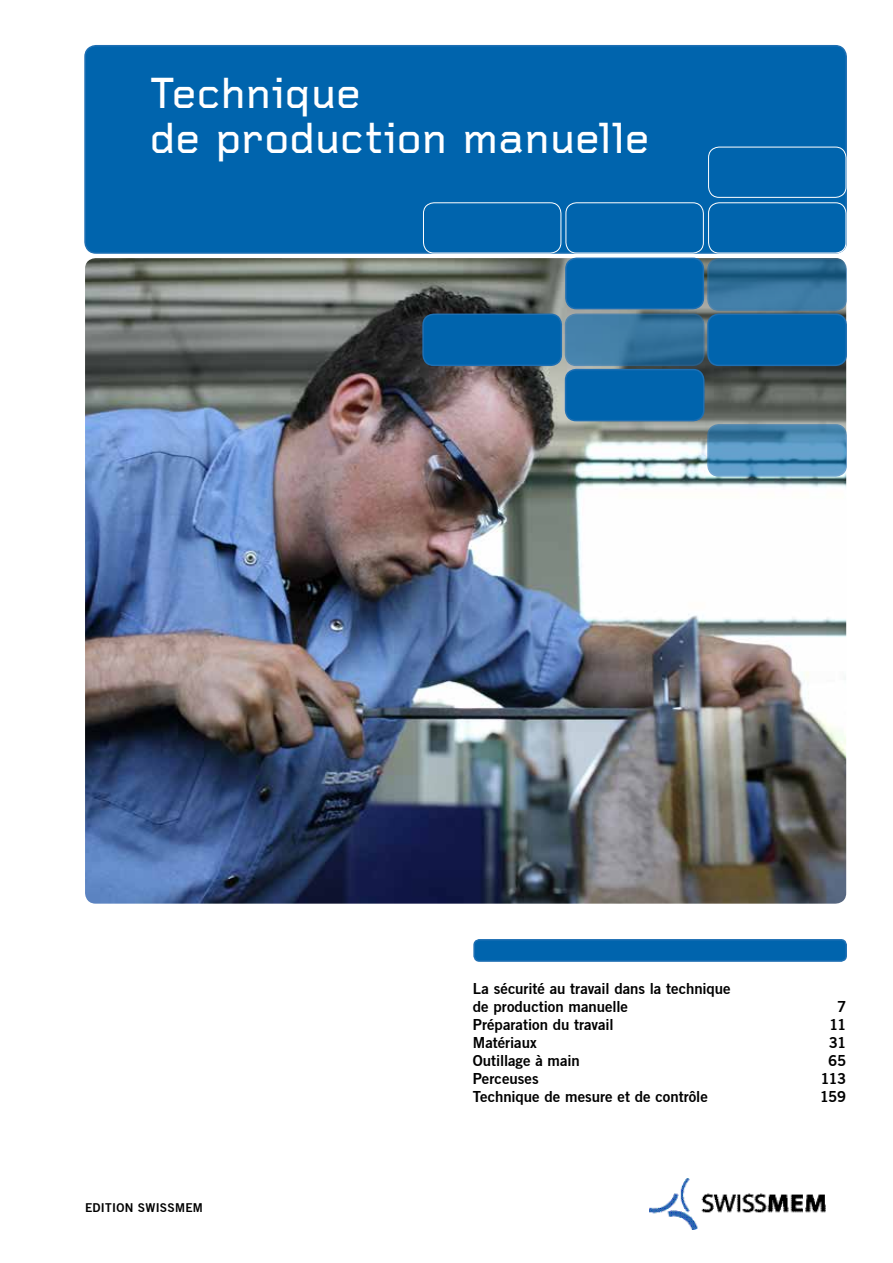
<style>
.page{position:relative;width:893px;height:1263px;background:#fff}
.page>*{position:absolute;margin:0;border:0;box-sizing:border-box;transform-origin:0 0}
.t1{font:500 45px/45.2px "Foundry Gridnik";letter-spacing:-.01em;color:#fff}
.t2{font:15px/18.1px "Trade Gothic Bold Two";color:#000}
.t3{font:12px "Trade Gothic Bold Two";letter-spacing:.02em;color:#000}
</style>
<div class="page">
<img style="left:85px;top:258px;width:761px;height:646px">
<div style="left:85px;top:46px;width:761px;height:207px;background:#0064ad;border-radius:11px"></div>
<div style="left:84px;top:45px;width:763px;height:209px;border:2px solid #1e6fb3;border-radius:11px"></div>
<svg style="left:566px;top:314px;width:138px;height:51px;background:#39769f"></svg>
<div style="left:565px;top:314px;width:139px;height:52px;border:2px solid #1e6fb3;border-radius:11px"></div>
<svg style="left:708px;top:259px;width:138px;height:51px;background:#337199"></svg>
<div style="left:707px;top:258px;width:140px;height:53px;border:2px solid #1e6fb3;border-radius:11px"></div>
<div style="left:708px;top:314px;width:138px;height:51px;background:#0064ad;border-radius:11px"></div>
<div style="left:707px;top:314px;width:140px;height:52px;border:2px solid #1e6fb3;border-radius:11px"></div>
<div style="left:708px;top:202px;width:138px;height:51px;border:1px solid #fff;border-radius:11px"></div>
<div style="left:566px;top:202px;width:138px;height:51px;border:1px solid #fff;border-radius:11px"></div>
<div style="left:708px;top:147px;width:138px;height:51px;border:1px solid #fff;border-radius:11px"></div>
<div style="left:566px;top:370px;width:138px;height:51px;background:#0064ad;border-radius:11px"></div>
<div style="left:565px;top:369px;width:139px;height:52px;border:2px solid #1e6fb3;border-radius:11px"></div>
<svg style="left:708px;top:425px;width:138px;height:51px;background:#4f8fb9"></svg>
<div style="left:707px;top:424px;width:140px;height:53px;border:2px solid #1e6fb3;border-radius:11px"></div>
<div style="left:566px;top:258px;width:137px;height:51px;background:#0064ad;border-radius:11px"></div>
<div style="left:565px;top:258px;width:139px;height:51px;border:2px solid #1e6fb3;border-radius:11px"></div>
<div style="left:423px;top:314px;width:138px;height:51px;background:#0064ad;border-radius:11px"></div>
<div style="left:422px;top:314px;width:140px;height:52px;border:2px solid #1e6fb3;border-radius:11px"></div>
<div style="left:423px;top:202px;width:138px;height:51px;border:1px solid #fff;border-radius:11px"></div>
<div style="left:474px;top:940px;width:372px;height:21px;background:#0064ad;border-radius:5px"></div>
<div style="left:473px;top:939px;width:374px;height:23px;border:2px solid #1e6fb3;border-radius:5px"></div>
<img style="left:649px;top:1178px;width:176px;height:52px">
<h1 class="t1" style="left:150px;top:73px;width:501px">Technique<br>de production manuelle</h1>
<p class="t2" style="left:473px;top:979px;width:259px">La sécurité au travail dans la technique de production manuelle</p>
<p class="t2" style="left:837px;top:997px;width:11px">7</p>
<p class="t3" style="left:85px;top:1200px;width:119px">EDITION SWISSMEM</p>
<p class="t2" style="left:473px;top:1015px;width:142px">Préparation du travail</p>
<p class="t2" style="left:829px;top:1015px;width:19px">11</p>
<p class="t2" style="left:473px;top:1033px;width:65px">Matériaux</p>
<p class="t2" style="left:829px;top:1033px;width:19px">31</p>
<p class="t2" style="left:473px;top:1052px;width:108px">Outillage à main</p>
<p class="t2" style="left:828px;top:1052px;width:20px">65</p>
<p class="t2" style="left:473px;top:1070px;width:67px">Perceuses</p>
<p class="t2" style="left:820px;top:1070px;width:27px">113</p>
<p class="t2" style="left:473px;top:1088px;width:237px">Technique de mesure et de contrôle</p>
<p class="t2" style="left:820px;top:1088px;width:28px">159</p>
</div>
